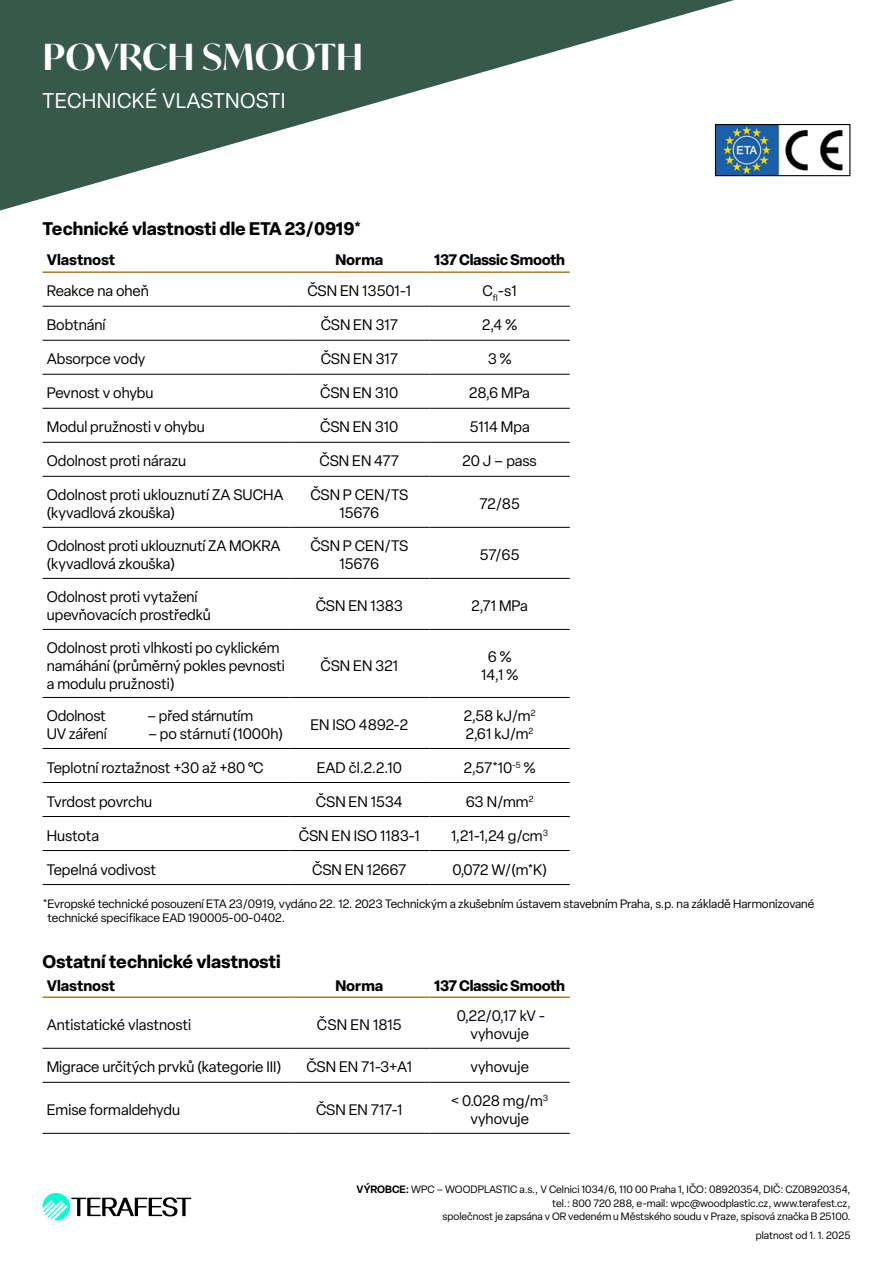
<style>
.page{position:relative;width:893px;height:1263px;background:#fff}
.page>*{position:absolute;margin:0;border:0;box-sizing:border-box;transform-origin:0 0}
.t1{font:600 36px "Ivy Mode";letter-spacing:.01em;color:#fff}
.t2{font:21px "Elza";letter-spacing:.02em;color:#fff}
.t3{font:700 18px "Elza";color:#000}
.t4{font:15px/18px "Elza";color:#000}
.t5{font:700 15px "Elza";letter-spacing:-.02em;color:#000}
.t6{font:700 15px "Elza";color:#000}
.t7{font:12px/14.4px "Elza";color:#000}
.t8{font:10.5px/13.5px "Elza";color:#000;text-align:right}
.s1{font-weight:600}
</style>
<div class="page">
<svg style="left:43px;top:1193px;width:148px;height:27px"></svg>
<svg style="left:0;top:0;width:734px;height:211px;fill:#36594c"></svg>
<hr style="left:43px;top:271px;width:246px;height:2px;background:#a67c2e">
<hr style="left:289px;top:271px;width:140px;height:2px;background:#a67c2e">
<hr style="left:429px;top:271px;width:141px;height:2px;background:#a67c2e">
<hr style="left:43px;top:306px;width:246px;height:1px;background:#000">
<hr style="left:289px;top:306px;width:140px;height:1px;background:#000">
<hr style="left:429px;top:306px;width:141px;height:1px;background:#000">
<hr style="left:43px;top:340px;width:246px;height:1px;background:#000">
<hr style="left:289px;top:340px;width:140px;height:1px;background:#000">
<hr style="left:429px;top:340px;width:141px;height:1px;background:#000">
<hr style="left:43px;top:374px;width:246px;height:1px;background:#000">
<hr style="left:289px;top:374px;width:140px;height:1px;background:#000">
<hr style="left:429px;top:374px;width:141px;height:1px;background:#000">
<hr style="left:43px;top:408px;width:246px;height:1px;background:#000">
<hr style="left:289px;top:408px;width:140px;height:1px;background:#000">
<hr style="left:429px;top:408px;width:141px;height:1px;background:#000">
<hr style="left:43px;top:442px;width:246px;height:1px;background:#000">
<hr style="left:289px;top:442px;width:140px;height:1px;background:#000">
<hr style="left:429px;top:442px;width:141px;height:1px;background:#000">
<hr style="left:43px;top:476px;width:246px;height:1px;background:#000">
<hr style="left:289px;top:476px;width:140px;height:1px;background:#000">
<hr style="left:429px;top:476px;width:141px;height:1px;background:#000">
<hr style="left:43px;top:527px;width:246px;height:1px;background:#000">
<hr style="left:289px;top:527px;width:140px;height:1px;background:#000">
<hr style="left:429px;top:527px;width:141px;height:1px;background:#000">
<hr style="left:43px;top:578px;width:246px;height:1px;background:#000">
<hr style="left:289px;top:578px;width:140px;height:1px;background:#000">
<hr style="left:429px;top:578px;width:141px;height:1px;background:#000">
<hr style="left:43px;top:629px;width:246px;height:1px;background:#000">
<hr style="left:289px;top:629px;width:140px;height:1px;background:#000">
<hr style="left:429px;top:629px;width:141px;height:1px;background:#000">
<hr style="left:43px;top:697px;width:246px;height:1px;background:#000">
<hr style="left:289px;top:697px;width:140px;height:1px;background:#000">
<hr style="left:429px;top:697px;width:141px;height:1px;background:#000">
<hr style="left:43px;top:748px;width:246px;height:1px;background:#000">
<hr style="left:289px;top:748px;width:140px;height:1px;background:#000">
<hr style="left:429px;top:748px;width:141px;height:1px;background:#000">
<hr style="left:43px;top:782px;width:246px;height:1px;background:#000">
<hr style="left:289px;top:782px;width:140px;height:1px;background:#000">
<hr style="left:429px;top:782px;width:141px;height:1px;background:#000">
<hr style="left:43px;top:816px;width:246px;height:1px;background:#000">
<hr style="left:289px;top:816px;width:140px;height:1px;background:#000">
<hr style="left:429px;top:816px;width:141px;height:1px;background:#000">
<hr style="left:43px;top:850px;width:246px;height:1px;background:#000">
<hr style="left:289px;top:850px;width:140px;height:1px;background:#000">
<hr style="left:429px;top:850px;width:141px;height:1px;background:#000">
<hr style="left:43px;top:884px;width:246px;height:1px;background:#000">
<hr style="left:289px;top:884px;width:140px;height:1px;background:#000">
<hr style="left:429px;top:884px;width:141px;height:1px;background:#000">
<hr style="left:43px;top:996px;width:246px;height:2px;background:#a67c2e">
<hr style="left:289px;top:996px;width:140px;height:2px;background:#a67c2e">
<hr style="left:429px;top:996px;width:141px;height:2px;background:#a67c2e">
<hr style="left:43px;top:1048px;width:246px;height:1px;background:#000">
<hr style="left:289px;top:1048px;width:140px;height:1px;background:#000">
<hr style="left:429px;top:1048px;width:141px;height:1px;background:#000">
<hr style="left:43px;top:1082px;width:246px;height:1px;background:#000">
<hr style="left:289px;top:1082px;width:140px;height:1px;background:#000">
<hr style="left:429px;top:1082px;width:141px;height:1px;background:#000">
<hr style="left:43px;top:1133px;width:246px;height:1px;background:#000">
<hr style="left:289px;top:1133px;width:140px;height:1px;background:#000">
<hr style="left:429px;top:1133px;width:141px;height:1px;background:#000">
<img style="left:717px;top:126px;width:126px;height:48px">
<div style="left:715px;top:124px;width:135px;height:52px;border:1px solid #000"></div>
<h1 class="t1" style="left:43px;top:33px;width:322px">POVRCH SMOOTH</h1>
<h2 class="t2" style="left:43px;top:87px;width:244px">TECHNICKÉ VLASTNOSTI</h2>
<p class="t3" style="left:43px;top:216px;width:321px">Technické vlastnosti dle ETA 23/0919*</p>
<p class="t6" style="left:47px;top:249px;width:70px">Vlastnost</p>
<p class="t5" style="left:335px;top:249px;width:49px">Norma</p>
<p class="t5" style="left:434px;top:249px;width:132px">137 Classic Smooth</p>
<p class="t4" style="left:47px;top:282px;width:104px">Reakce na oheň</p>
<p class="t4" style="left:307px;top:282px;width:105px">ČSN EN 13501-1</p>
<p class="t4" style="left:482px;top:282px;width:36px">C<sub>fl</sub>-s1</p>
<p class="t4" style="left:47px;top:316px;width:60px">Bobtnání</p>
<p class="t4" style="left:321px;top:316px;width:79px">ČSN EN 317</p>
<p class="t4" style="left:482px;top:316px;width:36px">2,4 %</p>
<p class="t4" style="left:47px;top:350px;width:100px">Absorpce vody</p>
<p class="t4" style="left:321px;top:350px;width:79px">ČSN EN 317</p>
<p class="t4" style="left:488px;top:350px;width:25px">3 %</p>
<p class="t4" style="left:47px;top:384px;width:108px">Pevnost v ohybu</p>
<p class="t4" style="left:320px;top:384px;width:80px">ČSN EN 310</p>
<p class="t4" style="left:469px;top:384px;width:62px">28,6 MPa</p>
<p class="t4" style="left:47px;top:418px;width:159px">Modul pružnosti v ohybu</p>
<p class="t4" style="left:320px;top:418px;width:80px">ČSN EN 310</p>
<p class="t4" style="left:469px;top:418px;width:62px">5114 Mpa</p>
<p class="t4" style="left:47px;top:452px;width:141px">Odolnost proti nárazu</p>
<p class="t4" style="left:320px;top:452px;width:81px">ČSN EN 477</p>
<p class="t4" style="left:463px;top:452px;width:76px">20 J – pass</p>
<p class="t4" style="left:47px;top:486px;width:238px">Odolnost proti uklouznutí ZA SUCHA (kyvadlová zkouška)</p>
<p class="t4" style="left:310px;top:486px;width:99px;text-align:center">ČSN P CEN/TS<br>15676</p>
<p class="t4" style="left:479px;top:495px;width:42px">72/85</p>
<p class="t4" style="left:47px;top:537px;width:235px">Odolnost proti uklouznutí ZA MOKRA (kyvadlová zkouška)</p>
<p class="t4" style="left:310px;top:537px;width:99px;text-align:center">ČSN P CEN/TS<br>15676</p>
<p class="t4" style="left:480px;top:546px;width:42px">57/65</p>
<p class="t4" style="left:47px;top:588px;width:166px">Odolnost proti vytažení upevňovacích prostředků</p>
<p class="t4" style="left:316px;top:597px;width:89px">ČSN EN 1383</p>
<p class="t4" style="left:471px;top:597px;width:58px">2,71 MPa</p>
<p class="t4" style="left:47px;top:638px;width:240px">Odolnost proti vlhkosti po cyklickém namáhání (průměrný pokles pevnosti a modulu pružnosti)</p>
<p class="t4" style="left:321px;top:656px;width:79px">ČSN EN 321</p>
<p class="t4" style="left:481px;top:647px;width:38px;text-align:center">6 %<br>14,1 %</p>
<p class="t4" style="left:47px;top:707px;width:61px">Odolnost</p>
<p class="t4" style="left:147px;top:707px;width:108px">– před stárnutím</p>
<p class="t4" style="left:47px;top:725px;width:61px">UV záření</p>
<p class="t4" style="left:148px;top:725px;width:137px">– po stárnutí (1000h)</p>
<p class="t4" style="left:310px;top:716px;width:99px">EN ISO 4892-2</p>
<p class="t4" style="left:464px;top:707px;width:73px">2,58 kJ/m<sup>2<br></sup>2,61 kJ/m<sup>2</sup></p>
<p class="t4" style="left:47px;top:758px;width:218px">Teplotní roztažnost +30 až +80 °C</p>
<p class="t4" style="left:317px;top:758px;width:87px">EAD čl.2.2.10</p>
<p class="t4" style="left:464px;top:758px;width:73px">2,57*10<sup>-5</sup> %</p>
<p class="t4" style="left:47px;top:792px;width:107px">Tvrdost povrchu</p>
<p class="t4" style="left:316px;top:792px;width:88px">ČSN EN 1534</p>
<p class="t4" style="left:466px;top:792px;width:69px">63 N/mm<sup>2</sup></p>
<p class="t4" style="left:47px;top:826px;width:54px">Hustota</p>
<p class="t4" style="left:299px;top:826px;width:122px">ČSN EN ISO 1183-1</p>
<p class="t4" style="left:451px;top:826px;width:98px">1,21-1,24 g/cm<sup>3</sup></p>
<p class="t4" style="left:47px;top:860px;width:111px">Tepelná vodivost</p>
<p class="t4" style="left:312px;top:860px;width:96px">ČSN EN 12667</p>
<p class="t4" style="left:452px;top:860px;width:96px">0,072 W/(m*K)</p>
<p class="t7" style="left:47px;top:896px;width:768px;text-indent:-5px">*Evropské technické posouzení ETA 23/0919, vydáno 22. 12. 2023 Technickým a zkušebním ústavem stavebním Praha, s.p. na základě Harmonizované technické specifikace EAD 190005-00-0402.</p>
<p class="t3" style="left:43px;top:948px;width:240px">Ostatní technické vlastnosti</p>
<p class="t6" style="left:47px;top:974px;width:70px">Vlastnost</p>
<p class="t5" style="left:335px;top:974px;width:49px">Norma</p>
<p class="t5" style="left:434px;top:974px;width:132px">137 Classic Smooth</p>
<p class="t4" style="left:47px;top:1015px;width:146px">Antistatické vlastnosti</p>
<p class="t4" style="left:317px;top:1015px;width:86px">ČSN EN 1815</p>
<p class="t4" style="left:457px;top:1006px;width:90px;text-align:center">0,22/0,17 kV - vyhovuje</p>
<p class="t4" style="left:47px;top:1058px;width:236px">Migrace určitých prvků (kategorie III)</p>
<p class="t4" style="left:306px;top:1058px;width:107px">ČSN EN 71-3+A1</p>
<p class="t4" style="left:470px;top:1058px;width:60px">vyhovuje</p>
<p class="t4" style="left:47px;top:1101px;width:135px">Emise formaldehydu</p>
<p class="t4" style="left:316px;top:1101px;width:88px">ČSN EN 717-1</p>
<p class="t4" style="left:451px;top:1092px;width:99px;text-align:center">&lt; 0.028 mg/m<sup>3 </sup>vyhovuje</p>
<p class="t8" style="left:357px;top:1183px;width:495px"><span class="s1">VÝROBCE:</span> WPC – WOODPLASTIC a.s., V Celnici 1034/6, 110 00 Praha 1, IČO: 08920354, DIČ: CZ08920354, tel.: 800 720 288, e-mail: wpc@woodplastic.cz, www.terafest.cz,<br>společnost je zapsána v OR vedeném u Městského soudu v Praze, spisová značka B 25100.</p>
<p class="t8" style="left:756px;top:1228px;width:96px">platnost od 1. 1. 2025</p>
</div>
